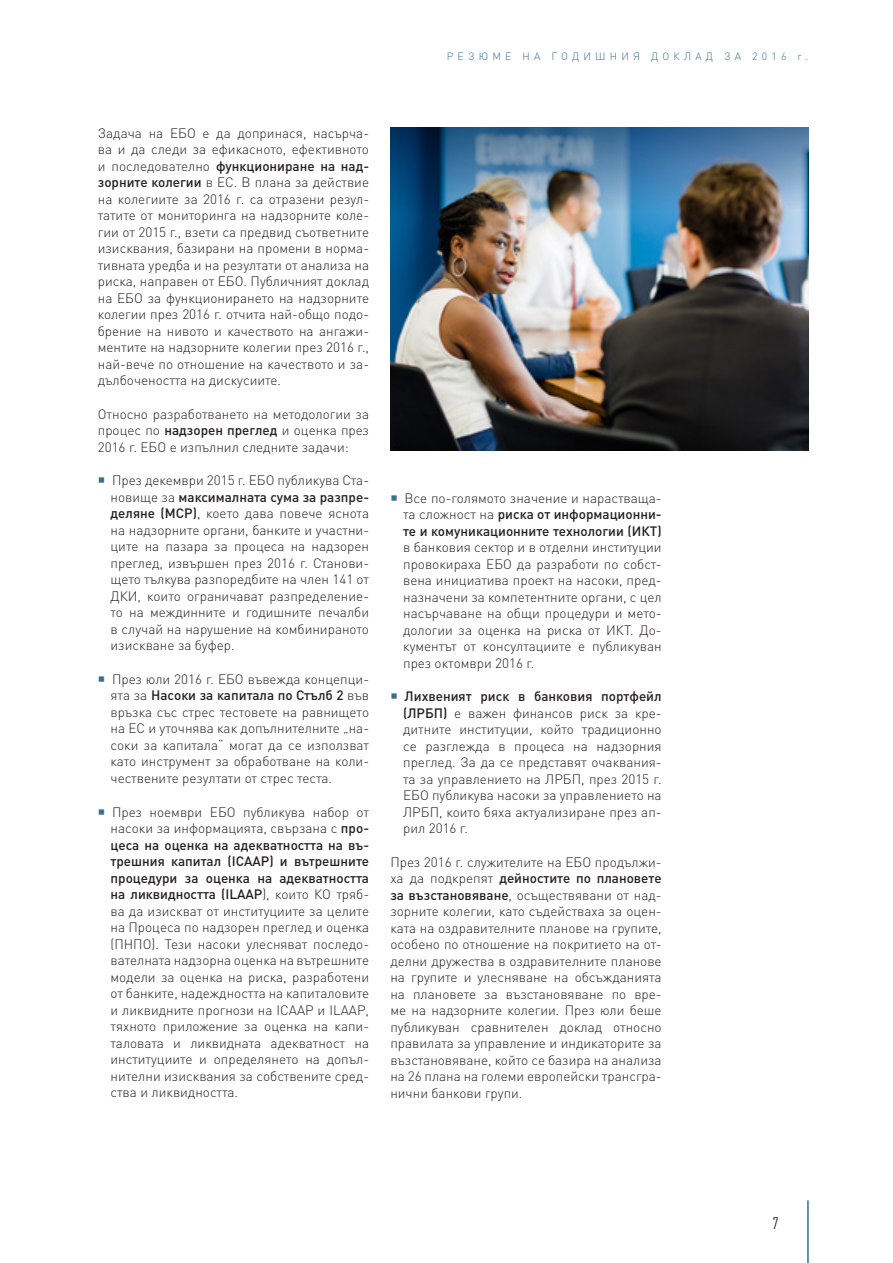
<style>
.page{position:relative;width:893px;height:1263px;background:#fff}
.page>*{position:absolute;margin:0;border:0;box-sizing:border-box;transform-origin:0 0}
.t1{font:condensed 16.5px "DIN Pro";color:#231f20}
.body{font:300 13.5px/16.5px "DIN Pro";color:#231f20;text-align:justify}
.t2{font:300 10.5px "DIN Pro";letter-spacing:.4em;color:#386e8f}
.s1{font-weight:500}
</style>
<div class="page">
<hr style="left:807px;top:1200px;width:2px;height:63px;background:#386e8f">
<img style="left:390px;top:128px;width:419px;height:322px">
<img style="left:391px;top:128px;width:418px;height:93px">
<p class="t2" style="left:447px;top:49px;width:363px">РЕЗЮМЕ НА ГОДИШНИЯ ДОКЛАД ЗА 2016 г.</p>
<p class="body" style="left:98px;top:124px;width:273px">Задача на ЕБО е да допринася, насърча&shy;ва и да следи за ефикасното, ефективното и последователно <span class="s1">функциониране на над&shy;зорните колегии</span> в ЕС. В плана за действие на колегиите за 2016 г. са отразени резул&shy;татите от мониторинга на надзорните коле&shy;гии от 2015 г., взети са предвид съответните изисквания, базирани на промени в норма&shy;тивната уредба и на резултати от анализа на риска, направен от ЕБО. Публичният доклад на ЕБО за функционирането на надзорните колегии през 2016 г. отчита най-общо подо&shy;брение на нивото и качеството на ангажи&shy;ментите на надзорните колегии през 2016 г., най-вече по отношение на качеството и за&shy;дълбочеността на дискусиите.</p>
<p class="body" style="left:98px;top:405px;width:273px">Относно разработването на методологии за процес по <span class="s1">надзорен преглед</span> и оценка през 2016 г. ЕБО е изпълнил следните задачи:</p>
<p class="body" style="left:111px;top:472px;width:260px">През декември 2015 г. ЕБО публикува Ста&shy;новище за <span class="s1">максималната сума за разпре&shy;деляне (МСР)</span>, което дава повече яснота на надзорните органи, банките и участни&shy;ците на пазара за процеса на надзорен преглед, извършен през 2016 г. Станови&shy;щето тълкува разпоредбите на член 141 от ДКИ, които ограничават разпределение&shy;то на междинните и годишните печалби в случай на нарушение на комбинираното изискване за буфер.</p>
<p class="body" style="left:111px;top:670px;width:260px">През юли 2016 г. ЕБО въвежда концепци&shy;ята за <span class="s1">Насоки за капитала по Стълб 2</span> във връзка със стрес тестовете на равнището на ЕС и уточнява как допълнителните „на&shy;соки за капитала“ могат да се използват като инструмент за обработване на коли&shy;чествените резултати от стрес теста.</p>
<p class="body" style="left:111px;top:803px;width:260px">През ноември ЕБО публикува набор от насоки за информацията, свързана с <span class="s1">про&shy;цеса на оценка на адекватността на въ&shy;трешния капитал (ICAAP) и вътрешните процедури за оценка на адекватността на ликвидността (ILAAP</span>), които КО тряб&shy;ва да изискват от институциите за целите на Процеса по надзорен преглед и оценка (ПНПО). Тези насоки улесняват последо&shy;вателната надзорна оценка на вътрешните модели за оценка на риска, разработени от банките, надеждността на капиталовите и ликвидните прогнози на ICAAP и ILAAP, тяхното приложение за оценка на капи&shy;таловата и ликвидната адекватност на институциите и определянето на допъл&shy;нителни изисквания за собствените сред&shy;ства и ликвидността.</p>
<p class="body" style="left:403px;top:489px;width:260px">Все по-голямото значение и нарастваща&shy;та сложност на <span class="s1">риска от информационни&shy;те и комуникационните технологии (ИКТ) </span>в банковия сектор и в отделни институции провокираха ЕБО да разработи по собст&shy;вена инициатива проект на насоки, пред&shy;назначени за компетентните органи, с цел насърчаване на общи процедури и мето&shy;дологии за оценка на риска от ИКТ. До&shy;кументът от консултациите е публикуван през октомври 2016 г.</p>
<p class="body" style="left:403px;top:688px;width:260px"><span class="s1">Лихвеният риск в банковия портфейл (ЛРБП)</span> е важен финансов риск за кре&shy;дитните институции, който традиционно се разглежда в процеса на надзорния преглед. За да се представят очаквания&shy;та за управлението на ЛРБП, през 2015 г.<br>ЕБО публикува насоки за управлението на ЛРБП, които бяха актуализиране през ап&shy;рил 2016 г.</p>
<p class="body" style="left:390px;top:853px;width:273px">През 2016 г. служителите на ЕБО продължи&shy;ха да подкрепят <span class="s1">дейностите по плановете за възстановяване</span>, осъществявани от над&shy;зорните колегии, като съдействаха за оцен&shy;ката на оздравителните планове на групите, особено по отношение на покритието на от&shy;делни дружества в оздравителните планове на групите и улесняване на обсъжданията на плановете за възстановяване по вре&shy;ме на надзорните колегии. През юли беше публикуван сравнителен доклад относно правилата за управление и индикаторите за възстановяване, който се базира на анализа на 26 плана на големи европейски трансгра&shy;нични банкови групи.</p>
<p class="t1" style="left:773px;top:1213px;width:7px">7</p>
</div>
